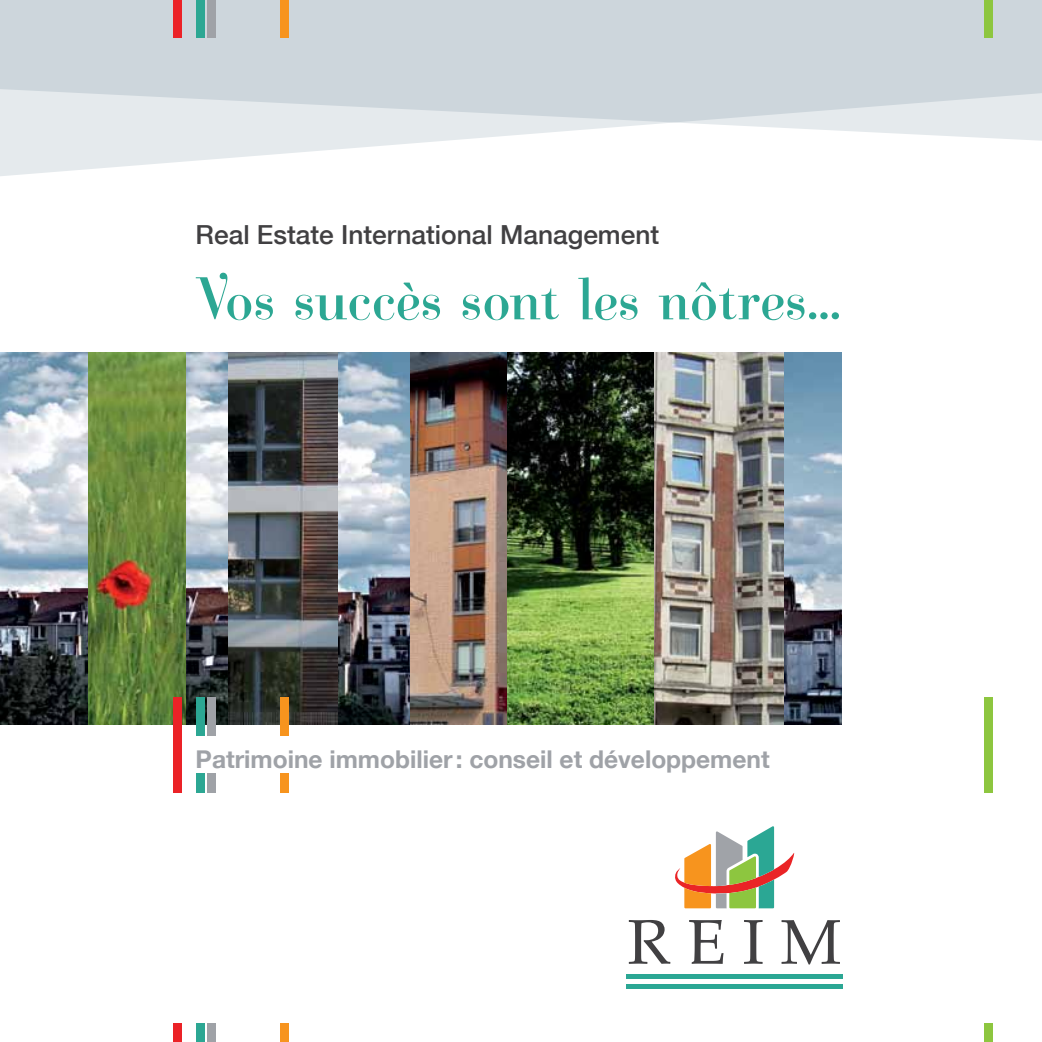
<style>
.page{position:relative;width:1042px;height:1042px;background:#fff}
.page>*{position:absolute;margin:0;border:0;box-sizing:border-box;transform-origin:0 0}
.t1{font:63px "Cantabile";color:#2ca793}
.t2{font:500 26.25px "Helvetica Neue";color:#414042}
.t3{font:700 24.5px "Helvetica Neue";color:#9fa2a7}
</style>
<div class="page">
<svg style="left:0;top:143px;width:412px;height:33px;fill:#e8ecef"></svg>
<svg style="left:0;top:0;width:1042px;height:143px;background:#d4dce1"></svg>
<img style="left:506px;top:352px;width:148px;height:372px">
<div style="left:173px;top:0;width:9px;height:37px;background:#eb2227"></div>
<div style="left:196px;top:0;width:8px;height:37px;background:#2ca793"></div>
<div style="left:207px;top:0;width:8px;height:37px;background:#9fa2a7"></div>
<div style="left:280px;top:0;width:9px;height:37px;background:#f7941e"></div>
<svg style="left:629px;top:920px;width:41px;height:44px"></svg>
<svg style="left:689px;top:920px;width:34px;height:44px"></svg>
<svg style="left:744px;top:920px;width:18px;height:44px"></svg>
<svg style="left:781px;top:920px;width:59px;height:44px"></svg>
<hr style="left:626px;top:974px;width:216px;height:4px;background:#2ba794">
<hr style="left:626px;top:984px;width:216px;height:4px;background:#2ba794">
<svg style="left:675px;top:826px;width:120px;height:82px"></svg>
<div style="left:173px;top:1023px;width:9px;height:19px;background:#eb2227"></div>
<div style="left:196px;top:1023px;width:8px;height:19px;background:#2ca793"></div>
<div style="left:207px;top:1023px;width:8px;height:19px;background:#9fa2a7"></div>
<div style="left:280px;top:1023px;width:9px;height:19px;background:#f7941e"></div>
<img style="left:654px;top:352px;width:188px;height:372px">
<img style="left:126px;top:352px;width:213px;height:372px">
<img style="left:0;top:352px;width:126px;height:372px">
<img style="left:339px;top:352px;width:167px;height:372px">
<div style="left:173px;top:697px;width:9px;height:96px;background:#eb2227"></div>
<div style="left:196px;top:697px;width:8px;height:39px;background:#2ca793"></div>
<div style="left:207px;top:697px;width:8px;height:39px;background:#9fa2a7"></div>
<div style="left:280px;top:697px;width:9px;height:39px;background:#f7941e"></div>
<div style="left:983px;top:0;width:9px;height:37px;background:#8dc63f"></div>
<div style="left:983px;top:1023px;width:9px;height:19px;background:#8dc63f"></div>
<div style="left:983px;top:697px;width:9px;height:96px;background:#8dc63f"></div>
<div style="left:196px;top:773px;width:8px;height:20px;background:#2ca793"></div>
<div style="left:207px;top:773px;width:8px;height:20px;background:#9fa2a7"></div>
<div style="left:280px;top:773px;width:9px;height:20px;background:#f7941e"></div>
<p class="t2" style="left:196px;top:219px;width:465px">Real Estate International Management</p>
<h1 class="t1" style="left:196px;top:263px;width:646px">Vos succès sont les nôtres…</h1>
<p class="t3" style="left:196px;top:744px;width:575px">Patrimoine immobilier: conseil et développement</p>
</div>
